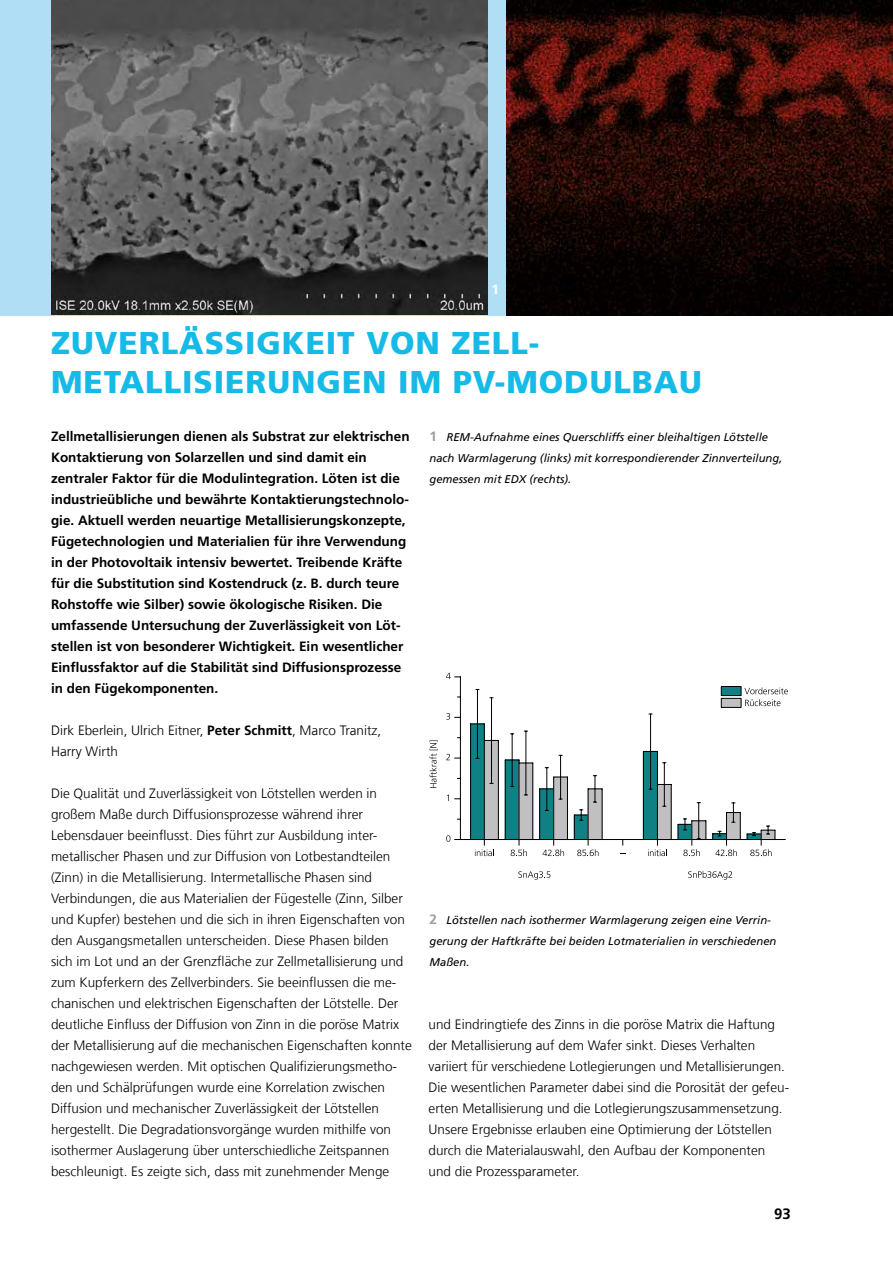
<style>
.page{position:relative;width:893px;height:1263px;background:#fff}
.page>*{position:absolute;margin:0;border:0;box-sizing:border-box;transform-origin:0 0}
.t1{font:900 31.5px/39px "Frutiger LT Com";letter-spacing:.03em;color:#16bae7}
.t2{font:700 15px "Frutiger LT Com";color:#000}
.t3{font:300 13.5px/21px "Frutiger LT Com";color:#000}
.t4{font:700 13.5px/21px "Frutiger LT Com";color:#000}
.t5{font:700 13.5px "Frutiger LT Com";color:#fff}
.t6{font:italic 11.25px/21px "Frutiger LT Com";color:#000}
.s1{font-weight:700;font-style:normal;font-size:13.5px;color:#9d9d9c}
.s2{font-weight:700}
</style>
<div class="page">
<div style="left:0;top:0;width:893px;height:315px;background:#afdef5"></div>
<img style="left:51px;top:0;width:436px;height:315px">
<img style="left:506px;top:0;width:387px;height:315px">
<div style="left:470px;top:723px;width:15px;height:117px;background:#0f8184;border:1px solid #0f8184"></div>
<hr style="left:470px;top:724px;width:1px;height:115px;background:#000">
<hr style="left:484px;top:724px;width:1px;height:115px;background:#000">
<svg style="left:471px;top:723px;width:13px;height:1px"></svg>
<div style="left:505px;top:759px;width:14px;height:81px;background:#0f8184;border:1px solid #0f8184"></div>
<hr style="left:505px;top:760px;width:1px;height:79px;background:#000">
<div style="left:539px;top:788px;width:15px;height:52px;background:#0f8184;border:1px solid #0f8184"></div>
<hr style="left:539px;top:789px;width:1px;height:50px;background:#000">
<div style="left:643px;top:751px;width:15px;height:89px;background:#0f8184;border:1px solid #0f8184"></div>
<hr style="left:643px;top:751px;width:1px;height:88px;background:#000">
<hr style="left:657px;top:751px;width:1px;height:88px;background:#000">
<svg style="left:644px;top:751px;width:13px;height:1px"></svg>
<div style="left:484px;top:740px;width:15px;height:100px;background:#c0c0c3;border:1px solid #c0c0c3"></div>
<hr style="left:484px;top:740px;width:1px;height:99px;background:#000">
<hr style="left:498px;top:740px;width:1px;height:99px;background:#000">
<svg style="left:485px;top:740px;width:13px;height:1px"></svg>
<div style="left:519px;top:763px;width:14px;height:77px;background:#c0c0c3"></div>
<hr style="left:519px;top:763px;width:1px;height:76px;background:#000">
<hr style="left:532px;top:763px;width:1px;height:76px;background:#000">
<div style="left:553px;top:777px;width:15px;height:63px;background:#c0c0c3;border:1px solid #c0c0c3"></div>
<hr style="left:553px;top:777px;width:1px;height:62px;background:#000">
<hr style="left:567px;top:777px;width:1px;height:62px;background:#000">
<div style="left:588px;top:788px;width:14px;height:52px;background:#c0c0c3;border:1px solid #c0c0c3"></div>
<hr style="left:588px;top:789px;width:1px;height:50px;background:#000">
<hr style="left:602px;top:789px;width:1px;height:50px;background:#000">
<div style="left:657px;top:784px;width:15px;height:56px;background:#c0c0c3;border:1px solid #c0c0c3"></div>
<hr style="left:657px;top:784px;width:1px;height:55px;background:#000">
<hr style="left:671px;top:784px;width:1px;height:55px;background:#000">
<svg style="left:588px;top:775px;width:14px;height:28px"></svg>
<hr style="left:526px;top:763px;width:1px;height:32px;background:#000">
<hr style="left:491px;top:740px;width:1px;height:43px;background:#000">
<hr style="left:491px;top:698px;width:1px;height:42px;background:#000">
<svg style="left:649px;top:762px;width:22px;height:45px"></svg>
<hr style="left:650px;top:751px;width:1px;height:38px;background:#000">
<hr style="left:650px;top:714px;width:1px;height:37px;background:#000">
<svg style="left:540px;top:755px;width:27px;height:56px"></svg>
<svg style="left:505px;top:731px;width:28px;height:56px"></svg>
<hr style="left:477px;top:724px;width:1px;height:34px;background:#000">
<hr style="left:477px;top:689px;width:1px;height:35px;background:#000">
<hr style="left:460px;top:677px;width:1px;height:162px;background:#000">
<svg style="left:446px;top:673px;width:14px;height:6px"></svg>
<svg style="left:446px;top:713px;width:14px;height:7px"></svg>
<svg style="left:446px;top:754px;width:14px;height:6px"></svg>
<svg style="left:446px;top:835px;width:14px;height:7px"></svg>
<hr style="left:460px;top:839px;width:325px;height:1px;background:#000">
<svg style="left:747px;top:826px;width:28px;height:30px"></svg>
<svg style="left:712px;top:803px;width:29px;height:53px"></svg>
<svg style="left:678px;top:802px;width:28px;height:54px"></svg>
<svg style="left:648px;top:840px;width:19px;height:16px"></svg>
<svg style="left:574px;top:809px;width:24px;height:47px"></svg>
<svg style="left:543px;top:840px;width:21px;height:16px"></svg>
<svg style="left:511px;top:840px;width:16px;height:16px"></svg>
<svg style="left:475px;top:840px;width:19px;height:16px"></svg>
<div style="left:721px;top:686px;width:20px;height:10px;background:#0f8184;border:1px solid #000"></div>
<div style="left:721px;top:698px;width:20px;height:10px;background:#c0c0c3;border:1px solid #000"></div>
<svg style="left:744px;top:687px;width:44px;height:19px"></svg>
<svg style="left:430px;top:740px;width:8px;height:48px"></svg>
<svg style="left:688px;top:871px;width:44px;height:9px"></svg>
<svg style="left:518px;top:871px;width:32px;height:9px"></svg>
<p class="t5" style="left:491px;top:281px;width:9px">1</p>
<h1 class="t1" style="left:51px;top:323px;width:652px">ZUVERLÄSS IGKEIT VON ZELL-<br>METALLI-SIERUNGEN IM PV-MODULBAU</h1>
<p class="t6" style="left:429px;top:427px;width:355px"><span class="s1">1</span> REM-Aufnahme eines Querschliffs einer bleihaltigen Lötstelle nach Warmlagerung (links) mit korrespondierender Zinnverteilung, gemessen mit EDX (rechts).</p>
<p class="t4" style="left:51px;top:426px;width:360px">Zellmetallisierungen dienen als Substrat zur elektrischen Kontaktierung von Solarzellen und sind damit ein zentraler Faktor für die Modulintegration. Löten ist die industrieübliche und bewährte Kontaktierungstechnolo&shy;gie. Aktuell werden neuartige Metallisierungskonzepte, Fügetechnologien und Materialien für ihre Verwendung in der Photovoltaik intensiv bewertet. Treibende Kräfte für die Substitution sind Kostendruck (z. B. durch teure Rohstoffe wie Silber) sowie ökologische Risiken. Die umfassende Untersuchung der Zuverlässigkeit von Löt&shy;stellen ist von besonderer Wichtigkeit. Ein wesentlicher Einflussfaktor auf die Stabilität sind Diffusionsprozesse in den Fügekomponenten.</p>
<p class="t3" style="left:51px;top:720px;width:332px">Dirk Eberlein, Ulrich Eitner, <span class="s2">Peter Schmitt</span>, Marco Tranitz,<br>Harry Wirth</p>
<p class="t3" style="left:51px;top:783px;width:362px">Die Qualität und Zuverlässigkeit von Lötstellen werden in großem Maße durch Diffusionsprozesse während ihrer Lebensdauer beeinflusst. Dies führt zur Ausbildung inter&shy;metallischer Phasen und zur Diffusion von Lotbestandteilen (Zinn) in die Metallisierung. Intermetallische Phasen sind Verbindungen, die aus Materialien der Fügestelle (Zinn, Silber und Kupfer) bestehen und die sich in ihren Eigenschaften von den Ausgangsmetallen unterscheiden. Diese Phasen bilden sich im Lot und an der Grenzfläche zur Zellmetallisierung und zum Kupferkern des Zellverbinders. Sie beeinflussen die me&shy;chanischen und elektrischen Eigenschaften der Lötstelle. Der deutliche Einfluss der Diffusion von Zinn in die poröse Matrix der Metallisierung auf die mechanischen Eigenschaften konnte nachgewiesen werden. Mit optischen Qualifizierungsmetho&shy;den und Schälprüfungen wurde eine Korrelation zwischen Diffusion und mechanischer Zuverlässigkeit der Lötstellen hergestellt. Die Degradationsvorgänge wurden mithilfe von isothermer Auslagerung über unterschiedliche Zeitspannen beschleunigt. Es zeigte sich, dass mit zunehmender Menge</p>
<p class="t6" style="left:429px;top:910px;width:348px"><span class="s1">2</span> Lötstellen nach isothermer Warmlagerung zeigen eine Verrin&shy;gerung der Haftkräfte bei beiden Lotmaterialien in verschiedenen<br>Maßen.</p>
<p class="t3" style="left:429px;top:1014px;width:362px">und Eindringtiefe des Zinns in die poröse Matrix die Haftung der Metallisierung auf dem Wafer sinkt. Dieses Verhalten variiert für verschiedene Lotlegierungen und Metallisierungen.<br>Die wesentlichen Parameter dabei sind die Porosität der gefeu&shy;erten Metallisierung und die Lotlegierungszusammensetzung.<br>Unsere Ergebnisse erlauben eine Optimierung der Lötstellen durch die Materialauswahl, den Aufbau der Komponenten und die Prozessparameter.</p>
<p class="t2" style="left:774px;top:1205px;width:18px">93</p>
</div>
